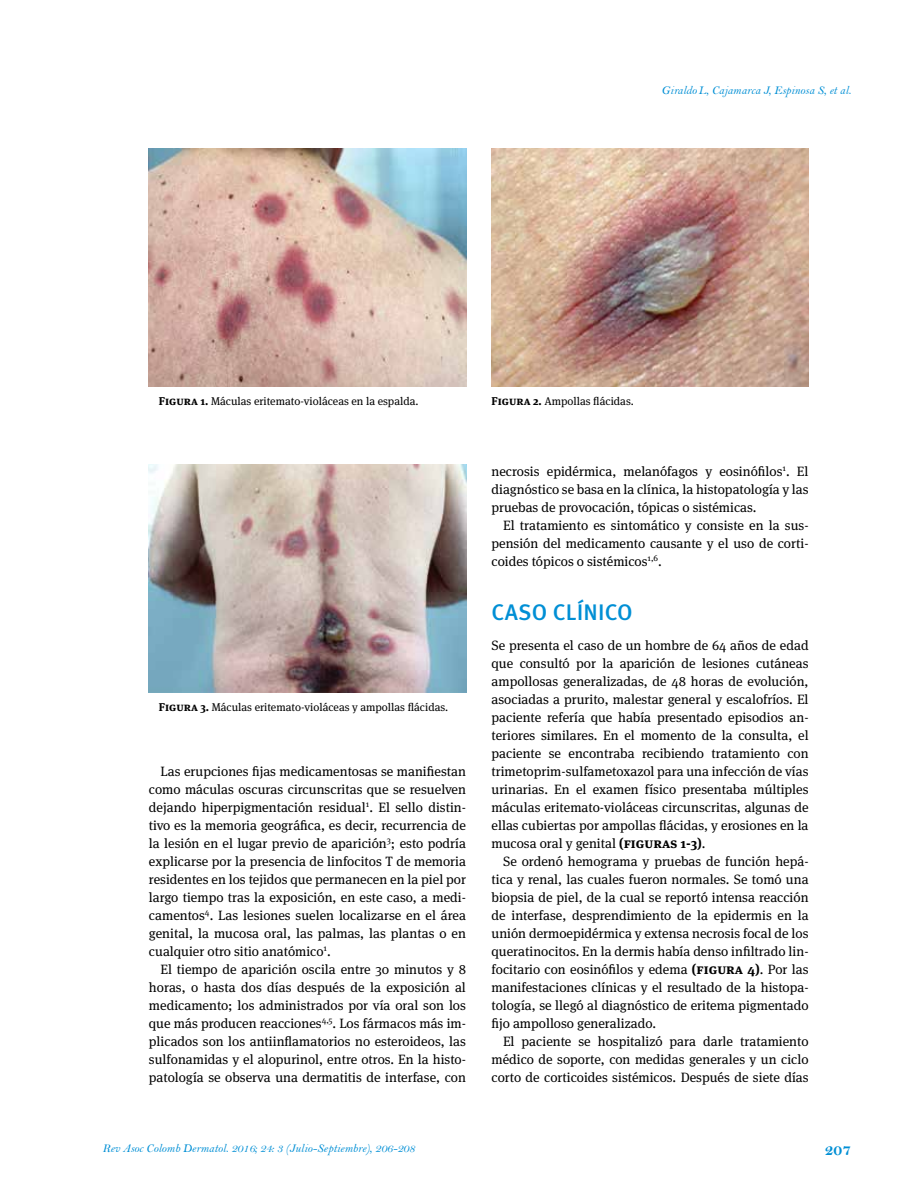
<style>
.page{position:relative;width:915px;height:1191px;background:#fff}
.page>*{position:absolute;margin:0;border:0;box-sizing:border-box;transform-origin:0 0}
.t1{font:500 22.5px "Meta Pro";letter-spacing:.01em;color:#008fd5}
.t2{font:16.5px "Bell MT Bold";color:#008fd5}
.t3{font:13.5px/18px "Meta Serif OT";color:#000;text-align:justify}
.t4{font:12px "Bell MT Italic";color:#008fd5}
.t5{font:11.25px "Meta Serif OT";color:#000}
.s1{font-weight:700}
</style>
<div class="page">
<img style="left:149px;top:464px;width:317px;height:228px">
<img style="left:149px;top:149px;width:317px;height:238px">
<img style="left:491px;top:149px;width:317px;height:238px">
<p class="t4" style="left:661px;top:83px;width:191px">GiraldoL, Cajamarca J, Espinosa S, et al.</p>
<p class="t5" style="left:159px;top:394px;width:261px"><span class="s1">Figura 1.</span> Máculas eritemato-violáceas en la espalda.</p>
<p class="t5" style="left:159px;top:700px;width:291px"><span class="s1">Figura 3.</span> Máculas eritemato-violáceas y ampollas flácidas.</p>
<p class="t3" style="left:149px;top:762px;width:318px;text-indent:11px">Las erupciones fijas medicamentosas se manifiestan como máculas oscuras circunscritas que se resuelven dejando hiperpigmentación residual<sup>1</sup>. El sello distin&shy;tivo es la memoria geográfica, es decir, recurrencia de la lesión en el lugar previo de aparición<sup>3</sup>; esto podría explicarse por la presencia de linfocitos T de memoria residentes en los tejidos que permanecen en la piel por largo tiempo tras la exposición, en este caso, a medi&shy;camentos<sup>4</sup>. Las lesiones suelen localizarse en el área genital, la mucosa oral, las palmas, las plantas o en cualquier otro sitio anatómico<sup>1</sup>.</p>
<p class="t3" style="left:149px;top:960px;width:318px;text-indent:11px">El tiempo de aparición oscila entre 30 minutos y 8 horas, o hasta dos días después de la exposición al medicamento; los administrados por vía oral son los que más producen reacciones<sup>4,5</sup>. Los fármacos más im&shy;plicados son los antiinflamatorios no esteroideos, las sulfonamidas y el alopurinol, entre otros. En la histo&shy;patología se observa una dermatitis de interfase, con</p>
<p class="t4" style="left:102px;top:1141px;width:314px">Rev Asoc Colomb Dermatol. 2016; 24: 3 (Julio-Septiembre), 206-208</p>
<p class="t5" style="left:491px;top:394px;width:144px"><span class="s1">Figura 2.</span> Ampollas flácidas.</p>
<p class="t3" style="left:491px;top:463px;width:318px">necrosis epidérmica, melanófagos y eosinófilos<sup>1</sup>. El diagnóstico se basa en la clínica, la histopatología y las pruebas de provocación, tópicas o sistémicas.</p>
<p class="t3" style="left:491px;top:517px;width:318px;text-indent:11px">El tratamiento es sintomático y consiste en la sus&shy;pensión del medicamento causante y el uso de corti&shy;coides tópicos o sistémicos<sup>1,6</sup>.</p>
<h1 class="t1" style="left:491px;top:598px;width:142px">CASO CLÍNI CO</h1>
<p class="t3" style="left:491px;top:636px;width:318px">Se presenta el caso de un hombre de 64 años de edad que consultó por la aparición de lesiones cutáneas ampollosas generalizadas, de 48 horas de evolución, asociadas a prurito, malestar general y escalofríos. El paciente refería que había presentado episodios an&shy;teriores similares. En el momento de la consulta, el paciente se encontraba recibiendo tratamiento con trimetoprim-sulfametoxazol para una infección de vías urinarias. En el examen físico presentaba múltiples máculas eritemato-violáceas circunscritas, algunas de ellas cubiertas por ampollas flácidas, y erosiones en la mucosa oral y genital <span class="s1">(figuras 1-3)</span>.</p>
<p class="t3" style="left:491px;top:852px;width:318px;text-indent:11px">Se ordenó hemograma y pruebas de función hepá&shy;tica y renal, las cuales fueron normales. Se tomó una biopsia de piel, de la cual se reportó intensa reacción de interfase, desprendimiento de la epidermis en la unión dermoepidérmica y extensa necrosis focal de los queratinocitos. En la dermis había denso infiltrado lin&shy;focitario con eosinófilos y edema <span class="s1">(figura 4)</span>. Por las manifestaciones clínicas y el resultado de la histopa&shy;tología, se llegó al diagnóstico de eritema pigmentado fijo ampolloso generalizado.</p>
<p class="t3" style="left:491px;top:1032px;width:318px;text-indent:11px">El paciente se hospitalizó para darle tratamiento médico de soporte, con medidas generales y un ciclo corto de corticoides sistémicos. Después de siete días</p>
<p class="t2" style="left:824px;top:1140px;width:28px">207</p>
</div>
